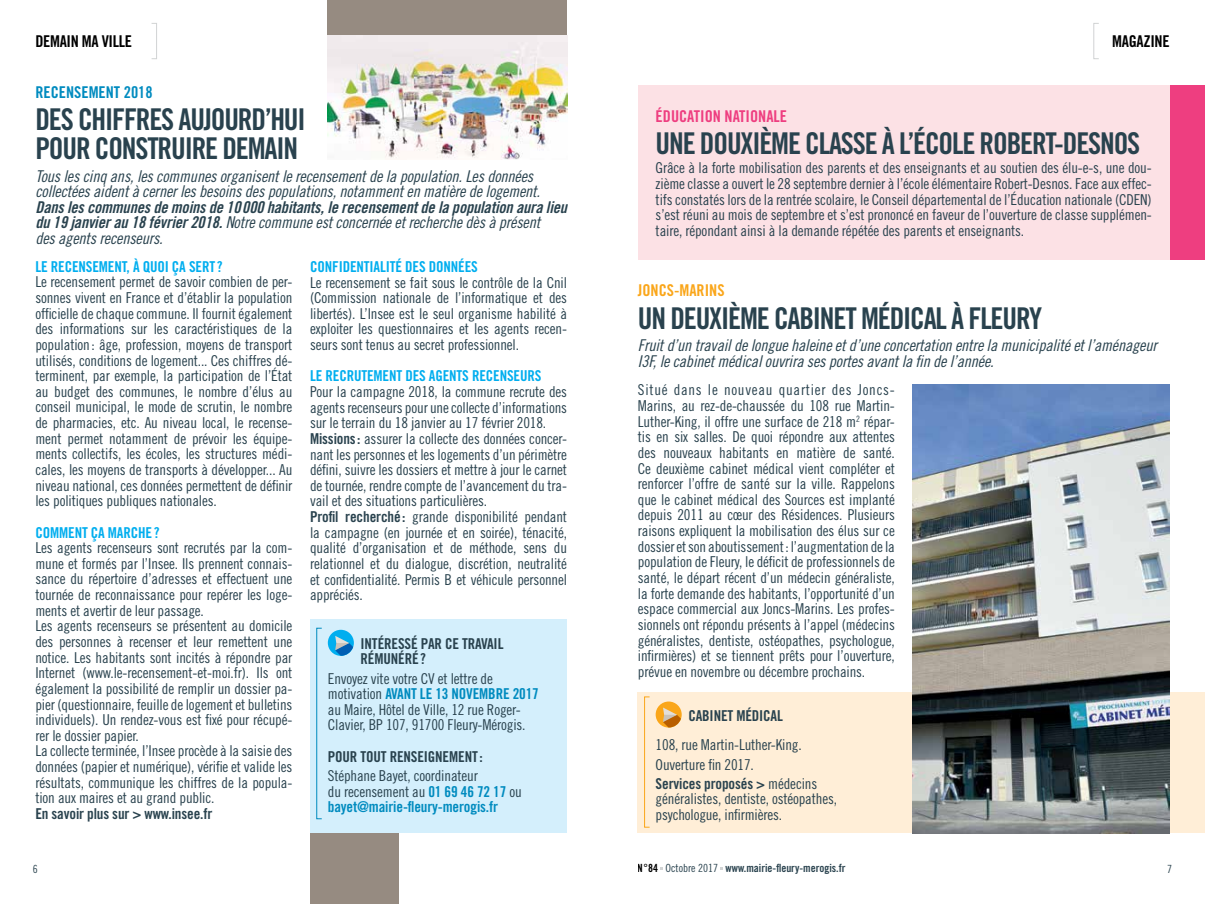
<style>
.page{position:relative;width:1205px;height:904px;background:#fff}
.page>*{position:absolute;margin:0;border:0;box-sizing:border-box;transform-origin:0 0}
.t1{font:30px/28.8px "Trade Gothic LT Std Bd Cn 20";letter-spacing:-.04em;color:#29424e}
.t2{font:16.25px/15.6px "Trade Gothic LT Std Cn 18 Obl";letter-spacing:-.01em;color:#29424e}
.t3{font:16.25px "Trade Gothic LT Std Bd Cn 20 Obl";letter-spacing:-.01em;color:#29424e}
.t4{font:16.25px "Trade Gothic LT Std Bd Cn 20";letter-spacing:-.02em;color:#000}
.t5{font:16.25px "Trade Gothic LT Std Bd Cn 20";color:#ee3e80}
.t6{font:16.25px "Trade Gothic LT Std Bd Cn 20";color:#008bbf}
.t7{font:16.25px "Trade Gothic LT Std Bd Cn 20";color:#faa61a}
.t8{font:15px/15.6px "Trade Gothic LT Std Cn 18";letter-spacing:-.01em;color:#29424e}
.t9{font:15px/15.6px "Trade Gothic LT Std Bd Cn 20";letter-spacing:-.01em;color:#29424e}
.t10{font:15px "Trade Gothic LT Std Bd Cn 20";letter-spacing:-.01em;color:#00aeef}
.t11{font:15px "Trade Gothic LT Std Bd Cn 20";letter-spacing:-.01em;color:#008bbf}
.t12{font:11.25px "Trade Gothic LT Std Bd Cn 20";color:#29424e}
.t13{font:11.25px "Trade Gothic LT Std Cn 18";color:#29424e}
.s1{font-family:"Trade Gothic LT Std Bd Cn 20 Obl"}
.s2{font-family:"Trade Gothic LT Std Bd Cn 20"}
.s3{font-family:"Trade Gothic LT Std Cn 18";color:#29424e}
.s4{font-family:"Trade Gothic LT Std Bd Cn 20";color:#008bbf}
.s5{font-family:"Trade Gothic LT Std Cn 18"}
.s6{color:#000}
</style>
<div class="page">
<div style="left:310px;top:619px;width:257px;height:214px;background:#d4effc"></div>
<div style="left:638px;top:692px;width:567px;height:141px;background:#ffeed7"></div>
<div style="left:1169px;top:86px;width:36px;height:174px;background:#ee3e80"></div>
<div style="left:328px;top:0;width:239px;height:35px;background:#968b81"></div>
<div style="left:310px;top:833px;width:89px;height:71px;background:#968b81"></div>
<div style="left:1093px;top:23px;width:6px;height:36px;border:1px solid #d1d3d4"></div>
<div style="left:638px;top:86px;width:531px;height:174px;background:#fce1e5"></div>
<img style="left:912px;top:384px;width:257px;height:449px">
<div style="left:328px;top:629px;width:26px;height:27px;background:#00aeef;border-radius:50%"></div>
<svg style="left:335px;top:635px;width:18px;height:21px"></svg>
<div style="left:316px;top:627px;width:6px;height:192px;border:1px solid #008bbf"></div>
<img style="left:328px;top:35px;width:239px;height:124px">
<div style="left:151px;top:23px;width:6px;height:36px;border:1px solid #d1d3d4"></div>
<div style="left:656px;top:701px;width:26px;height:26px;background:#faa61a;border-radius:50%"></div>
<svg style="left:663px;top:707px;width:18px;height:20px"></svg>
<div style="left:644px;top:696px;width:6px;height:131px;border:1px solid #faa61a"></div>
<p class="t4" style="left:35px;top:32px;width:98px">DEMAIN MA VILLE</p>
<p class="t6" style="left:35px;top:82px;width:119px">RECENSEMENT 2018</p>
<h1 class="t1" style="left:35px;top:105px;width:272px">DES CHIFFRES AUJOURD’HUI<br>POUR CONSTRUIRE DEMAIN</h1>
<p class="t2" style="left:35px;top:168px;width:506px">Tous les cinq ans, les communes organisent le recensement de la population. Les données collectées aident à cerner les besoins des populations, notamment en matière de logement.</p>
<p class="t3" style="left:35px;top:197px;width:533px">Dans les communes de moins de 10000 habitants, le recensement de la population aura lieu</p>
<p class="t2" style="left:35px;top:215px;width:506px"><span class="s1">du 19 janvier au 18 février 2018.</span> Notre commune est concernée et recherche dès à présent des agents recenseurs.</p>
<p class="t10" style="left:35px;top:257px;width:189px">LE RECENSEMENT, À QUOI ÇA SERT ?</p>
<p class="t8" style="left:35px;top:274px;width:258px;text-align:justify">Le recensement permet de savoir combien de per&shy;sonnes vivent en France et d’établir la population officielle de chaque commune. Il fournit également des informations sur les caractéristiques de la population: âge, profession, moyens de transport utilisés, conditions de logement... Ces chiffres dé&shy;terminent, par exemple, la participation de l’État au budget des communes, le nombre d’élus au conseil municipal, le mode de scrutin, le nombre de pharmacies, etc. Au niveau local, le recense&shy;ment permet notamment de prévoir les équipe&shy;ments collectifs, les écoles, les structures médi&shy;cales, les moyens de transports à développer... Au niveau national, ces données permettent de définir les politiques publiques nationales.</p>
<p class="t10" style="left:35px;top:523px;width:126px">COMMENT ÇA MARCHE?</p>
<p class="t8" style="left:35px;top:540px;width:258px">Les agents recenseurs sont recrutés par la com&shy;mune et formés par l’Insee. Ils prennent connais&shy;sance du répertoire d’adresses et effectuent une tournée de reconnaissance pour repérer les loge&shy;ments et avertir de leur passage.<br>Les agents recenseurs se présentent au domicile des personnes à recenser et leur remettent une notice. Les habitants sont incités à répondre par Internet (www.le-recensement-et-moi.fr). Ils ont également la possibilité de remplir un dossier pa&shy;pier (questionnaire, feuille de logement et bulletins individuels). Un rendez-vous est fixé pour récupé&shy;rer le dossier papier.<br>La collecte terminée, l’Insee procède à la saisie des données (papier et numérique), vérifie et valide les résultats, communique les chiffres de la popula&shy;tion aux maires et au grand public.</p>
<p class="t9" style="left:35px;top:805px;width:178px">EN SAVOIR PLUS SUR &gt; WWW.INSEE.FR</p>
<p class="t13" style="left:33px;top:861px;width:6px">6</p>
<p class="t10" style="left:310px;top:257px;width:168px">CONFIDENTIALITÉ DES DONNÉES</p>
<p class="t8" style="left:310px;top:274px;width:258px;text-align:justify">Le recensement se fait sous le contrôle de la Cnil (Commission nationale de l’informatique et des libertés). L’Insee est le seul organisme habilité à exploiter les questionnaires et les agents recen&shy;seurs sont tenus au secret professionnel.</p>
<p class="t10" style="left:310px;top:367px;width:232px">LE RECRUTEMENT DES AGENTS RECENSEURS</p>
<p class="t8" style="left:310px;top:383px;width:258px">Pour la campagne 2018, la commune recrute des agents recenseurs pour une collecte d’informations sur le terrain du 18 janvier au 17 février 2018.<br><span class="s2">MISSIONS:</span> assurer la collecte des données concer&shy;nant les personnes et les logements d’un périmètre défini, suivre les dossiers et mettre à jour le carnet de tournée, rendre compte de l’avancement du tra&shy;vail et des situations particulières.<br><span class="s2">PROFIL RECHERCHÉ:</span> grande disponibilité pendant la campagne (en journée et en soirée), ténacité, qualité d’organisation et de méthode, sens du relationnel et du dialogue, discrétion, neutralité et confidentialité. Permis B et véhicule personnel appréciés.</p>
<p class="t9" style="left:361px;top:635px;width:144px">INTÉRESSÉ PAR CE TRAVAIL<br>RÉMUNÉRÉ?</p>
<p class="t8" style="left:328px;top:670px;width:167px">Envoyez vite votre CV et lettre de</p>
<p class="t11" style="left:328px;top:684px;width:213px"><span class="s3">motivation</span> AVANT LE 13 NOVEMBRE 2017</p>
<p class="t8" style="left:328px;top:701px;width:199px">au Maire, Hôtel de Ville, 12 rue Roger-<br>Clavier, BP 107, 91700 Fleury-Mérogis.</p>
<p class="t9" style="left:328px;top:748px;width:156px">POUR TOUT RENSEIGNEMENT :</p>
<p class="t8" style="left:328px;top:767px;width:195px">Stéphane Bayet, coordinateur<br>du recensement au <span class="s4">01 69 46 72 17</span> ou</p>
<p class="t11" style="left:328px;top:797px;width:172px">BAYET@MAIRIE-FLEURY-MEROGIS.FR</p>
<p class="t4" style="left:1112px;top:32px;width:59px">MAGAZINE</p>
<p class="t5" style="left:656px;top:106px;width:133px">ÉDU CATION NATIONALE</p>
<h1 class="t1" style="left:656px;top:129px;width:484px">UNE DOUXI ÈME CLASSE À L’ÉCOLE ROBERT-DESNOS</h1>
<p class="t8" style="left:656px;top:160px;width:498px;text-align:justify">Grâce à la forte mobilisation des parents et des enseignants et au soutien des élu-e-s, une dou&shy;zième classe a ouvert le 28 septembre dernier à l’école élémentaire Robert-Desnos. Face aux effec&shy;tifs constatés lors de la rentrée scolaire, le Conseil départemental de l’Éducation nationale (CDEN) s’est réuni au mois de septembre et s’est prononcé en faveur de l’ouverture de classe supplémen&shy;taire, répondant ainsi à la demande répétée des parents et enseignants.</p>
<p class="t7" style="left:638px;top:280px;width:80px">JONCS-MARINS</p>
<h1 class="t1" style="left:638px;top:303px;width:406px">UN DEUXIÈME CABINET MÉDICAL À FLEURY</h1>
<p class="t2" style="left:638px;top:338px;width:520px">Fruit d’un travail de longue haleine et d’une concertation entre la municipalité et l’aménageur<br>I3F, le cabinet médical ouvrira ses portes avant la fin de l’année.</p>
<p class="t8" style="left:638px;top:382px;width:258px;text-align:justify">Situé dans le nouveau quartier des Joncs-Marins, au rez-de-chaussée du 108 rue Martin-Luther-King, il offre une surface de 218 m<sup>2</sup> répar&shy;tis en six salles. De quoi répondre aux attentes des nouveaux habitants en matière de santé.<br>Ce deuxième cabinet médical vient compléter et renforcer l’offre de santé sur la ville. Rappelons que le cabinet médical des Sources est implanté depuis 2011 au cœur des Résidences. Plusieurs raisons expliquent la mobilisation des élus sur ce dossier et son aboutissement: l’augmentation de la population de Fleury, le déficit de professionnels de santé, le départ récent d’un médecin généraliste, la forte demande des habitants, l’opportunité d’un espace commercial aux Joncs-Marins. Les profes&shy;sionnels ont répondu présents à l’appel (médecins généralistes, dentiste, ostéopathes, psychologue, infirmières) et se tiennent prêts pour l’ouverture, prévue en novembre ou décembre prochains.</p>
<p class="t9" style="left:688px;top:707px;width:78px">CABINET MÉDICAL</p>
<p class="t8" style="left:656px;top:735px;width:148px;line-height:19.1px">108, rue Martin-Luther-King.<br>Ouverture fin 2017.</p>
<p class="t9" style="left:656px;top:775px;width:163px">SERVICES PROPOSÉS &gt; <span class="s5">médecins</span></p>
<p class="t8" style="left:656px;top:791px;width:183px">généralistes, dentiste, ostéopathes, psychologue, infirmières.</p>
<p class="t12" style="left:638px;top:861px;width:209px"><span class="s6">N°84</span> <span class="s5">Octobre 2017</span> WWW.MAIRIE-FLEURY-MEROGIS.FR</p>
<p class="t13" style="left:1167px;top:861px;width:6px">7</p>
</div>
